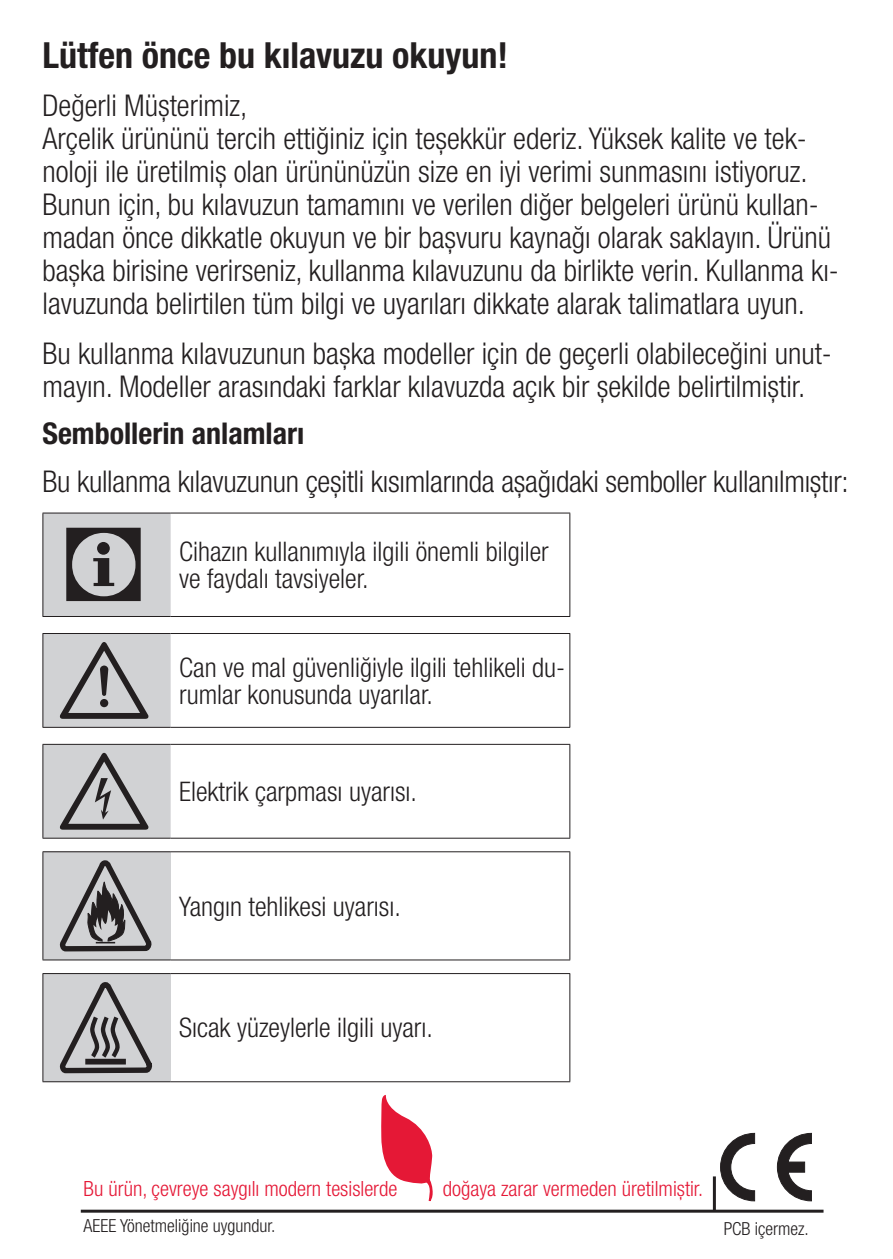
<style>
.page{position:relative;width:893px;height:1259px;background:#fff}
.page>*{position:absolute;margin:0;border:0;box-sizing:border-box;transform-origin:0 0}
.t1{font:108px "ZIWARNUN";color:#231f20}
.t2{font:96px "ZIWARNUN";color:#231f20}
.t3{font:700 condensed 36px "Helvetica Neue LT Pro";color:#231f20}
.t4{font:300 condensed 30px/33px "Helvetica Neue LT Pro";color:#231f20}
.t5{font:700 condensed 30px "Helvetica Neue LT Pro";color:#231f20}
.t6{font:300 condensed 27px/27px "Helvetica Neue LT Pro";color:#231f20}
.t7{font:300 condensed 21px "Helvetica Neue LT Pro";color:#e51836}
.t8{font:300 condensed 18px "Helvetica Neue LT Pro";color:#231f20}
</style>
<div class="page">
<hr style="left:43px;top:512px;width:128px;height:1px;background:#231f20">
<hr style="left:42px;top:513px;width:1px;height:103px;background:#231f20">
<hr style="left:171px;top:512px;width:399px;height:1px;background:#231f20">
<hr style="left:569px;top:513px;width:1px;height:103px;background:#231f20">
<hr style="left:171px;top:616px;width:399px;height:1px;background:#231f20">
<hr style="left:42px;top:634px;width:1px;height:93px;background:#231f20">
<hr style="left:171px;top:633px;width:399px;height:1px;background:#231f20">
<hr style="left:569px;top:634px;width:1px;height:93px;background:#231f20">
<hr style="left:171px;top:727px;width:399px;height:1px;background:#231f20">
<hr style="left:42px;top:744px;width:1px;height:94px;background:#231f20">
<hr style="left:569px;top:744px;width:1px;height:94px;background:#231f20">
<hr style="left:171px;top:837px;width:399px;height:1px;background:#231f20">
<hr style="left:171px;top:744px;width:399px;height:1px;background:#231f20">
<div style="left:43px;top:852px;width:128px;height:108px;background:#d1d2d4"></div>
<hr style="left:171px;top:851px;width:399px;height:1px;background:#231f20">
<hr style="left:42px;top:852px;width:1px;height:107px;background:#231f20">
<hr style="left:569px;top:852px;width:1px;height:107px;background:#231f20">
<hr style="left:43px;top:959px;width:128px;height:1px;background:#231f20">
<hr style="left:171px;top:959px;width:399px;height:1px;background:#231f20">
<svg style="left:43px;top:513px;width:128px;height:441px"></svg>
<div style="left:43px;top:973px;width:128px;height:108px;background:#d1d2d4"></div>
<hr style="left:43px;top:973px;width:128px;height:1px;background:#231f20">
<hr style="left:171px;top:973px;width:399px;height:1px;background:#231f20">
<hr style="left:42px;top:974px;width:1px;height:107px;background:#231f20">
<hr style="left:569px;top:974px;width:1px;height:107px;background:#231f20">
<hr style="left:43px;top:1081px;width:128px;height:1px;background:#231f20">
<hr style="left:171px;top:1081px;width:399px;height:1px;background:#231f20">
<svg style="left:57px;top:973px;width:100px;height:101px"></svg>
<hr style="left:81px;top:1209px;width:742px;height:3px;background:#231f20">
<hr style="left:713px;top:1176px;width:3px;height:35px;background:#231f20">
<svg style="left:720px;top:1132px;width:35px;height:69px"></svg>
<svg style="left:777px;top:1132px;width:35px;height:69px"></svg>
<svg style="left:381px;top:1095px;width:52px;height:105px"></svg>
<p class="t3" style="left:43px;top:34px;width:467px">Lütfen önce bu kılavuzu okuyun!</p>
<p class="t4" style="left:43px;top:89px;width:798px">Değerli Müşterimiz,<br>Arçelik ürününü tercih ettiğiniz için teşekkür ederiz. Yüksek kalite ve tek&shy;noloji ile üretilmiş olan ürününüzün size en iyi verimi sunmasını istiyoruz.<br>Bunun için, bu kılavuzun tamamını ve verilen diğer belgeleri ürünü kullan&shy;madan önce dikkatle okuyun ve bir başvuru kaynağı olarak saklayın. Ürünü başka birisine verirseniz, kullanma kılavuzunu da birlikte verin. Kullanma kı&shy;lavuzunda belirtilen tüm bilgi ve uyarıları dikkate alarak talimatlara uyun.</p>
<p class="t4" style="left:43px;top:337px;width:791px">Bu kullanma kılavuzunun başka modeller için de geçerli olabileceğini unut&shy;mayın. Modeller arasındaki farklar kılavuzda açık bir şekilde belirtilmiştir.</p>
<p class="t5" style="left:43px;top:415px;width:263px">Sembollerin anlamları</p>
<p class="t4" style="left:43px;top:465px;width:808px">Bu kullanma kılavuzunun çeşitli kısımlarında aşağıdaki semboller kullanılmıştır:</p>
<h1 class="t1" style="left:60px;top:507px;width:94px">C</h1>
<p class="t6" style="left:179px;top:537px;width:371px">Cihazın kullanımıyla ilgili önemli bilgiler ve faydalı tavsiyeler.</p>
<h2 class="t2" style="left:60px;top:629px;width:94px">A</h2>
<h2 class="t2" style="left:60px;top:740px;width:94px">B</h2>
<p class="t6" style="left:179px;top:653px;width:388px">Can ve mal güvenliğiyle ilgili tehlikeli du&shy;rumlar konusunda uyarılar.</p>
<p class="t6" style="left:179px;top:777px;width:239px">Elektrik çarpması uyarısı.</p>
<p class="t6" style="left:179px;top:892px;width:223px">Yangın tehlikesi uyarısı.</p>
<p class="t6" style="left:179px;top:1014px;width:255px">Sıcak yüzeylerle ilgili uyarı.</p>
<p class="t7" style="left:84px;top:1176px;width:315px">Bu ürün, çevreye saygılı modern tesislerde</p>
<p class="t7" style="left:443px;top:1176px;width:262px">doğaya zarar vermeden üretilmiştir.</p>
<p class="t8" style="left:84px;top:1215px;width:193px">AEEE Yönetmeliğine uygundur.</p>
<p class="t8" style="left:724px;top:1218px;width:87px">PCB içermez.</p>
</div>
